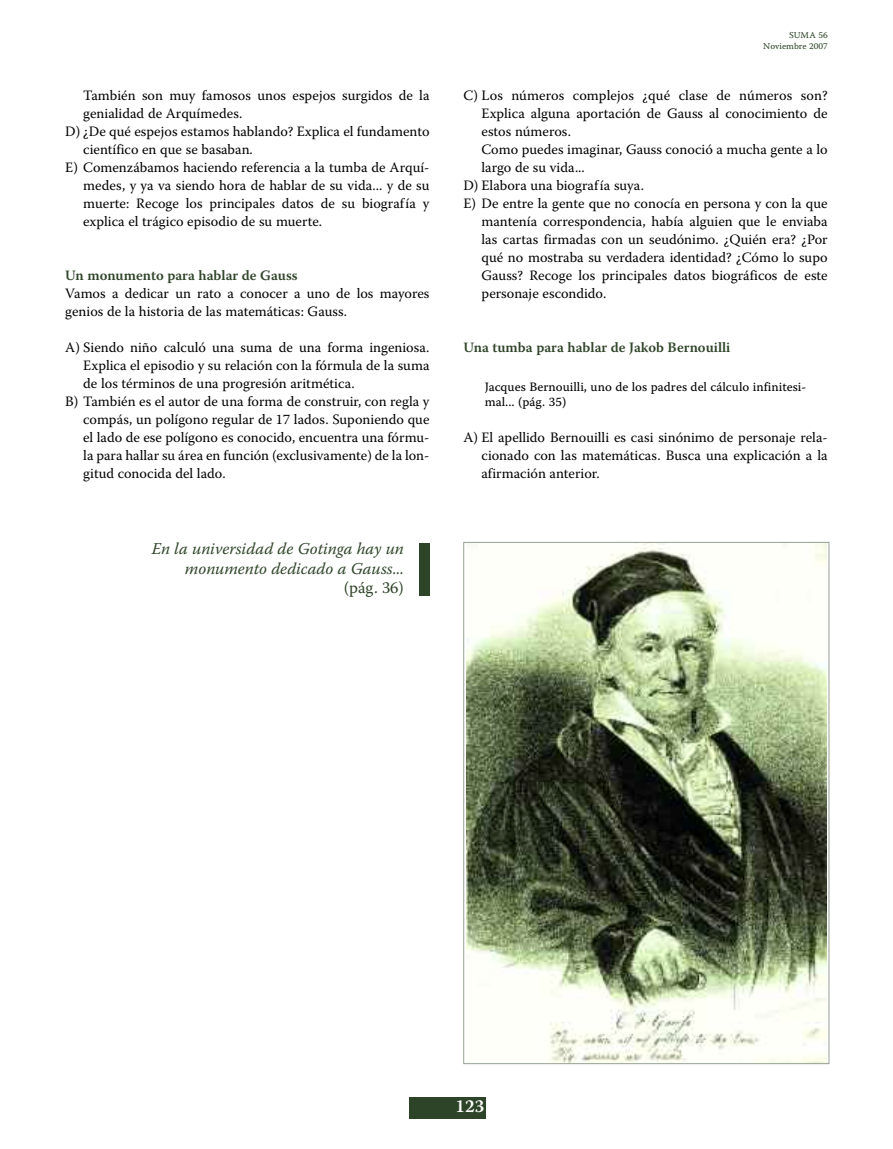
<style>
.page{position:relative;width:893px;height:1149px;background:#fff}
.page>*{position:absolute;margin:0;border:0;box-sizing:border-box;transform-origin:0 0}
.t1{font:600 18px "Warnock Pro";color:#fff}
.t2{font:italic 16.5px/19.5px "Warnock Pro";color:#2e4428;text-align:right}
.t3{font:16.5px "Warnock Pro";color:#2e4428}
.t4{font:14.25px/18px "Warnock Pro";color:#000}
.t5{font:600 14.25px "Warnock Pro";color:#2e4428}
.t6{font:12.75px/15.3px "Warnock Pro Capt";color:#000}
.t7{font:9px/10.8px "Warnock Pro Capt";color:#2e4428;text-align:right}
</style>
<div class="page">
<div style="left:409px;top:1096px;width:77px;height:21px;background:#2e4428"></div>
<div style="left:419px;top:543px;width:10px;height:52px;background:#2e4428"></div>
<img style="left:466px;top:544px;width:360px;height:517px">
<p class="t4" style="left:83px;top:87px;width:348px">También son muy famosos unos espejos surgidos de la</p>
<p class="t4" style="left:83px;top:105px;width:161px">genialidad de Arquímedes.</p>
<p class="t4" style="left:65px;top:123px;width:366px">D) ¿De qué espejos estamos hablando? Explica el fundamento</p>
<p class="t4" style="left:83px;top:141px;width:171px">científico en que se basaban.</p>
<p class="t4" style="left:65px;top:159px;width:366px">E) Comenzábamos haciendo referencia a la tumba de Arquí-</p>
<p class="t4" style="left:83px;top:177px;width:348px">medes, y ya va siendo hora de hablar de su vida... y de su</p>
<p class="t4" style="left:83px;top:195px;width:348px">muerte: Recoge los principales datos de su biografía y</p>
<p class="t4" style="left:83px;top:213px;width:240px">explica el trágico episodio de su muerte.</p>
<p class="t5" style="left:65px;top:270px;width:234px">Un monumento para hablar de Gauss</p>
<p class="t4" style="left:65px;top:285px;width:366px">Vamos a dedicar un rato a conocer a uno de los mayores genios de la historia de las matemáticas: Gauss.</p>
<p class="t4" style="left:65px;top:339px;width:366px">A) Siendo niño calculó una suma de una forma ingeniosa.</p>
<p class="t4" style="left:83px;top:357px;width:348px">Explica el episodio y su relación con la fórmula de la suma</p>
<p class="t4" style="left:83px;top:375px;width:273px">de los términos de una progresión aritmética.</p>
<p class="t4" style="left:65px;top:393px;width:366px">B) También es el autor de una forma de construir, con regla y</p>
<p class="t4" style="left:83px;top:411px;width:348px">compás, un polígono regular de 17 lados. Suponiendo que</p>
<p class="t4" style="left:83px;top:429px;width:348px">el lado de ese polígono es conocido, encuentra una fórmu-</p>
<p class="t4" style="left:83px;top:447px;width:348px">la para hallar su área en función (exclusivamente) de la lon-</p>
<p class="t4" style="left:83px;top:465px;width:144px">gitud conocida del lado.</p>
<p class="t2" style="left:152px;top:540px;width:254px">En la universidad de Gotinga hay un monumento dedicado a Gauss...</p>
<p class="t3" style="left:344px;top:581px;width:62px">(pág. 36)</p>
<p class="t7" style="left:763px;top:31px;width:66px">SUMA 56<br>Noviembre 2007</p>
<p class="t4" style="left:463px;top:87px;width:366px">C) Los números complejos ¿qué clase de números son?</p>
<p class="t4" style="left:481px;top:105px;width:348px">Explica alguna aportación de Gauss al conocimiento de</p>
<p class="t4" style="left:481px;top:123px;width:91px">estos números.</p>
<p class="t4" style="left:481px;top:141px;width:348px">Como puedes imaginar, Gauss conoció a mucha gente a lo</p>
<p class="t4" style="left:481px;top:159px;width:105px">largo de su vida...</p>
<p class="t4" style="left:463px;top:177px;width:182px">D) Elabora una biografía suya.</p>
<p class="t4" style="left:463px;top:195px;width:366px">E) De entre la gente que no conocía en persona y con la que</p>
<p class="t4" style="left:481px;top:213px;width:348px">mantenía correspondencia, había alguien que le enviaba</p>
<p class="t4" style="left:481px;top:231px;width:348px">las cartas firmadas con un seudónimo. ¿Quién era? ¿Por</p>
<p class="t4" style="left:481px;top:249px;width:348px">qué no mostraba su verdadera identidad? ¿Cómo lo supo</p>
<p class="t4" style="left:481px;top:267px;width:348px">Gauss? Recoge los principales datos biográficos de este</p>
<p class="t4" style="left:481px;top:285px;width:126px">personaje escondido.</p>
<p class="t5" style="left:463px;top:342px;width:268px">Una tumba para hablar de Jakob Bernouilli</p>
<p class="t6" style="left:485px;top:380px;width:323px">Jacques Bernouilli, uno de los padres del cálculo infinitesi&shy;mal... (pág. 35)</p>
<p class="t4" style="left:481px;top:429px;width:348px;text-align:justify;text-indent:-18px">A) El apellido Bernouilli es casi sinónimo de personaje rela&shy;cionado con las matemáticas. Busca una explicación a la afirmación anterior.</p>
<p class="t1" style="left:456px;top:1098px;width:30px">123</p>
</div>
